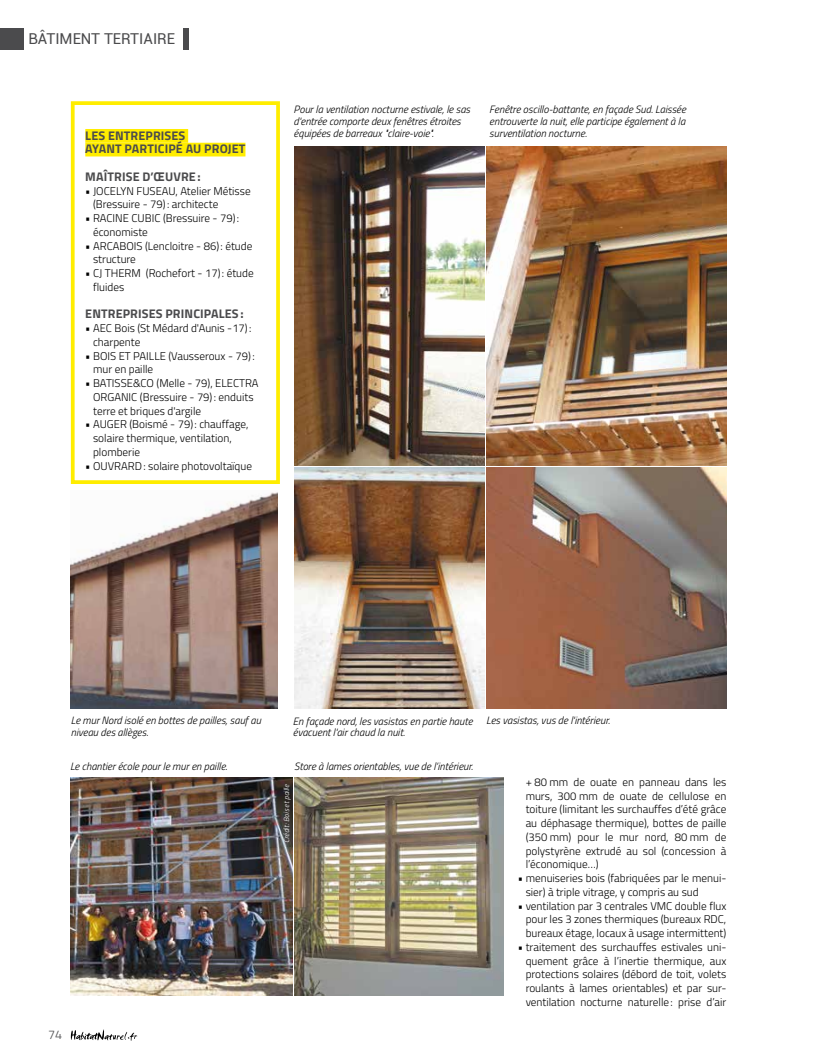
<style>
.page{position:relative;width:815px;height:1063px;background:#fff}
.page>*{position:absolute;margin:0;border:0;box-sizing:border-box;transform-origin:0 0}
.t1{font:15px "Roboto";color:#4b4b4d}
.t2{font:700 12.5px/13.8px "Titillium Web";letter-spacing:.01em;color:#4b4b4d}
.t3{font:300 12.5px "Titillium Web";color:#4b4b4d}
.t4{font:300 11.25px/13.8px "Titillium Web";color:#000}
.t5{font:italic 300 10.62px/11.9px "Titillium Web";color:#000}
.t6{font:italic 300 7.5px "Titillium Web";color:#fff}
</style>
<div class="page">
<div style="left:85px;top:129px;width:103px;height:14px;background:#ffed00"></div>
<div style="left:85px;top:143px;width:160px;height:13px;background:#ffed00"></div>
<div style="left:71px;top:101px;width:209px;height:383px;border:4px solid #ffed00"></div>
<img style="left:71px;top:778px;width:221px;height:218px">
<img style="left:294px;top:778px;width:209px;height:218px">
<img style="left:294px;top:146px;width:190px;height:319px">
<img style="left:486px;top:146px;width:240px;height:319px">
<img style="left:71px;top:492px;width:207px;height:216px">
<img style="left:294px;top:467px;width:190px;height:241px">
<img style="left:486px;top:467px;width:240px;height:241px">
<div style="left:0;top:28px;width:24px;height:22px;background:#4b4b4d"></div>
<div style="left:183px;top:28px;width:6px;height:22px;background:#4b4b4d"></div>
<svg style="left:71px;top:1029px;width:66px;height:12px"></svg>
<h1 class="t1" style="left:28px;top:28px;width:148px">BÂTIMENT TERTIAIRE</h1>
<p class="t2" style="left:85px;top:128px;width:162px;text-indent:76px">ISES<br>AYANT PARTICIPÉ AU PROJET</p>
<p class="t2" style="left:85px;top:169px;width:95px">MAÎTRISE D’ŒUVRE</p>
<p class="t2" style="left:197px;top:169px;width:5px">:</p>
<p class="t4" style="left:93px;top:183px;width:159px;text-indent:-8px">• JOCELYN FUSEAU, Atelier Métisse (Bressuire - 79): architecte</p>
<p class="t4" style="left:93px;top:211px;width:148px;text-indent:-8px">• RACINE CUBIC (Bressuire - 79): économiste</p>
<p class="t4" style="left:93px;top:238px;width:161px;text-indent:-8px">• ARCABOIS (Lencloitre - 86): étude structure</p>
<p class="t4" style="left:93px;top:266px;width:162px;text-indent:-8px">• CJ THERM (Rochefort - 17): étude fluides</p>
<p class="t2" style="left:85px;top:306px;width:31px">ENTREPR</p>
<p class="t2" style="left:138px;top:306px;width:107px">ISES PRINCIPALES:</p>
<p class="t4" style="left:93px;top:321px;width:160px;text-indent:-8px">• AEC Bois (St Médard d'Aunis -17): charpente</p>
<p class="t4" style="left:93px;top:348px;width:163px;text-indent:-8px">• BOIS ET PAILLE (Vausseroux - 79): mur en paille</p>
<p class="t4" style="left:93px;top:376px;width:167px;text-indent:-8px">• BATISSE&amp;CO (Melle - 79), ELECTRA<br>ORGANIC (Bressuire - 79): enduits terre et briques d'argile</p>
<p class="t4" style="left:93px;top:417px;width:157px;text-indent:-8px">• AUGER (Boismé - 79): chauffage, solaire thermique, ventilation, plomberie</p>
<p class="t4" style="left:85px;top:458px;width:168px">• OUVRARD: solaire photovoltaïque</p>
<p class="t2" style="left:85px;top:128px;width:54px">LES ENTREPR</p>
<p class="t5" style="left:294px;top:103px;width:178px">Pour la ventilation nocturne estivale, le sas d'entrée comporte deux fenêtres étroites équipées de barreaux "claire-voie".</p>
<p class="t5" style="left:489px;top:103px;width:198px;text-align:justify">Fenêtre oscillo-battante, en façade Sud. Laissée entrouverte la nuit, elle participe également à la surventilation nocturne.</p>
<p class="t5" style="left:71px;top:714px;width:192px">Le mur Nord isolé en bottes de pailles, sauf au niveau des allèges.</p>
<p class="t5" style="left:70px;top:759px;width:159px">Le chantier école pour le mur en paille.</p>
<p class="t3" style="left:48px;top:1026px;width:16px">74</p>
<p class="t5" style="left:293px;top:714px;width:181px">En façade nord, les vasistas en partie haute évacuent l'air chaud la nuit.</p>
<p class="t5" style="left:486px;top:714px;width:125px">Les vasistas, vus de l'intérieur.</p>
<p class="t5" style="left:294px;top:759px;width:181px">Store à lames orientables, vue de l’intérieur.</p>
<p class="t6" style="left:281px;top:843px;width:60px;rotate:-90deg">Crédit: Bois et paille</p>
<p class="t4" style="left:526px;top:775px;width:202px;text-align:justify">+ 80 mm de ouate en panneau dans les murs, 300 mm de ouate de cellulose en toiture (limitant les surchauffes d’été grâce au déphasage thermique), bottes de paille (350 mm) pour le mur nord, 80 mm de polystyrène extrudé au sol (concession à l’économique…)</p>
<p class="t4" style="left:526px;top:871px;width:202px;text-indent:-8px">• menuiseries bois (fabriquées par le menui&shy;sier) à triple vitrage, y compris au sud</p>
<p class="t4" style="left:526px;top:898px;width:202px;text-align:justify;text-indent:-8px">• ventilation par 3 centrales VMC double flux pour les 3 zones thermiques (bureaux RDC, bureaux étage, locaux à usage intermittent)</p>
<p class="t4" style="left:526px;top:939px;width:202px;text-align:justify;text-indent:-8px">• traitement des surchauffes estivales uni&shy;quement grâce à l’inertie thermique, aux protections solaires (débord de toit, volets roulants à lames orientables) et par sur&shy;ventilation nocturne naturelle: prise d’air</p>
</div>
